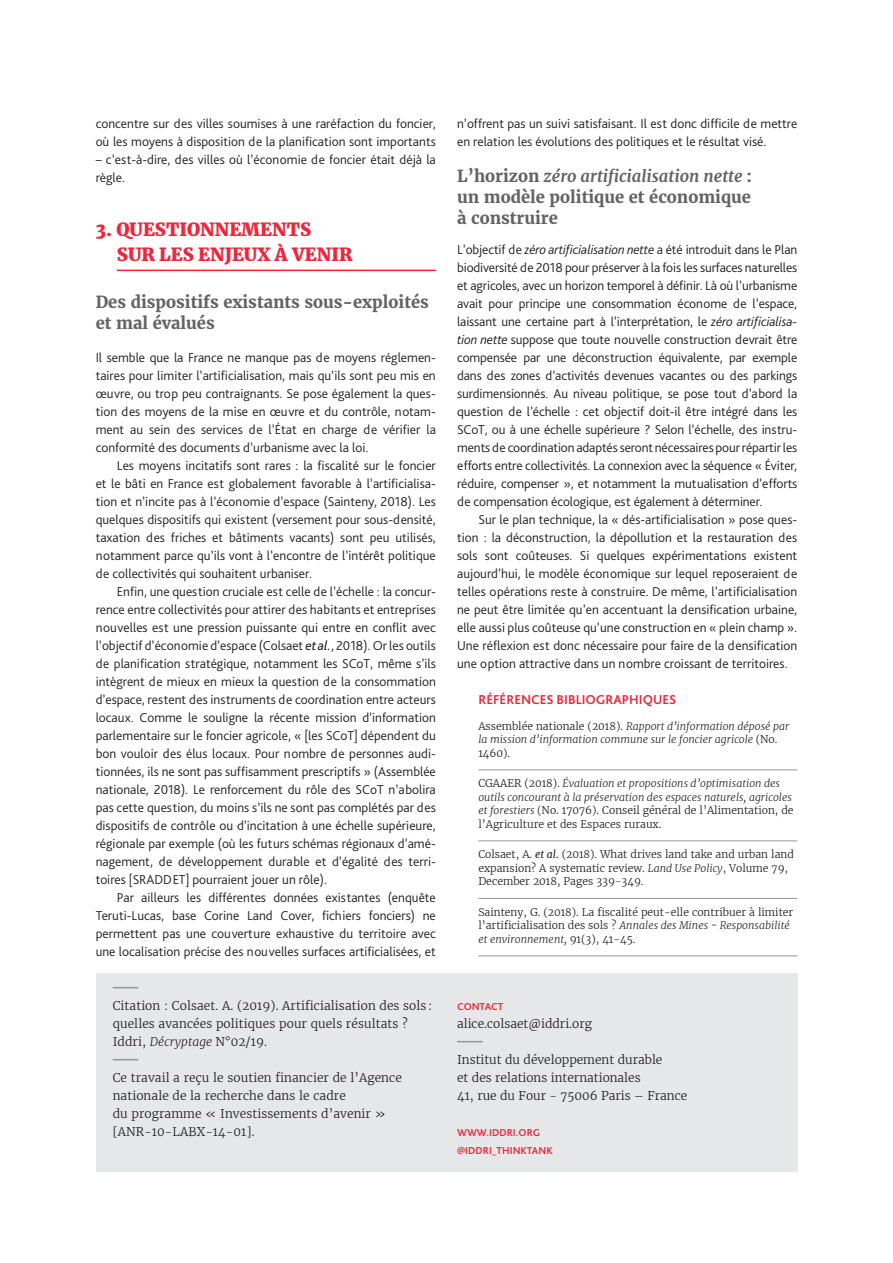
<style>
.page{position:relative;width:893px;height:1263px;background:#fff}
.page>*{position:absolute;margin:0;border:0;box-sizing:border-box;transform-origin:0 0}
.t1{font:900 18px/25.5px "Merriweather";color:#ed283c}
.t2{font:700 16.5px/21px "Merriweather";color:#636366}
.t3{font:300 13.5px/18px "Bliss Pro";color:#231f20;text-align:justify}
.t4{font:700 13.5px "Bliss Pro";color:#ed283c}
.t5{font:300 12px/18px "Merriweather";letter-spacing:.01em;color:#231f20}
.t6{font:italic 300 10.5px/13.5px "Merriweather";color:#231f20}
.t7{font:300 10.5px/13.5px "Merriweather";color:#231f20}
.t8{font:700 10.5px/18px "Bliss Pro";color:#ed283c}
.s1{font-weight:400;font-style:italic}
.s2{font-style:italic}
.s3{font-style:normal}
</style>
<div class="page">
<div style="left:96px;top:974px;width:701px;height:198px;background:#e6e7e9"></div>
<svg style="left:113px;top:987px;width:25px;height:1px"></svg>
<svg style="left:113px;top:1059px;width:25px;height:1px"></svg>
<svg style="left:457px;top:1041px;width:26px;height:1px"></svg>
<hr style="left:117px;top:270px;width:319px;height:1px;background:#ed283c">
<hr style="left:478px;top:770px;width:319px;height:1px;background:#939598">
<hr style="left:478px;top:841px;width:319px;height:1px;background:#939598">
<hr style="left:478px;top:898px;width:319px;height:1px;background:#939598">
<hr style="left:478px;top:956px;width:319px;height:1px;background:#939598">
<p class="t3" style="left:96px;top:114px;width:342px">concentre sur des villes soumises à une raréfaction du foncier, où les moyens à disposition de la planification sont importants</p>
<p class="t3" style="left:96px;top:150px;width:342px">– c’est-à-dire, des villes où l’économie de foncier était déjà la règle.</p>
<h1 class="t1" style="left:117px;top:216px;width:237px;text-indent:-21px">3. QUESTIONNEMENTS<br>SUR LES ENJEUX À VENIR</h1>
<p class="t2" style="left:96px;top:291px;width:335px">Des dispositifs existants sous-exploités et mal évalués</p>
<p class="t3" style="left:96px;top:348px;width:342px">Il semble que la France ne manque pas de moyens réglemen&shy;taires pour limiter l’artificialisation, mais qu’ils sont peu mis en œuvre, ou trop peu contraignants. Se pose également la ques&shy;tion des moyens de la mise en œuvre et du contrôle, notam&shy;ment au sein des services de l’État en charge de vérifier la conformité des documents d’urbanisme avec la loi.</p>
<p class="t3" style="left:96px;top:456px;width:342px;text-indent:21px">Les moyens incitatifs sont rares : la fiscalité sur le foncier et le bâti en France est globalement favorable à l’artificialisa&shy;tion et n’incite pas à l’économie d’espace (Sainteny, 2018). Les quelques dispositifs qui existent (versement pour sous-densité, taxation des friches et bâtiments vacants) sont peu utilisés, notamment parce qu’ils vont à l’encontre de l’intérêt politique de collectivités qui souhaitent urbaniser.</p>
<p class="t3" style="left:96px;top:582px;width:342px;text-indent:21px">Enfin, une question cruciale est celle de l’échelle : la concur&shy;rence entre collectivités pour attirer des habitants et entreprises nouvelles est une pression puissante qui entre en conflit avec l’objectif d’économie d’espace (Colsaet <span class="s1">et al.</span>, 2018). Or les outils de planification stratégique, notamment les SCoT, même s’ils intègrent de mieux en mieux la question de la consommation d’espace, restent des instruments de coordination entre acteurs locaux. Comme le souligne la récente mission d’information parlementaire sur le foncier agricole, « [les SCoT] dépendent du bon vouloir des élus locaux. Pour nombre de personnes audi&shy;tionnées, ils ne sont pas suffisamment prescriptifs » (Assemblée nationale, 2018). Le renforcement du rôle des SCoT n’abolira pas cette question, du moins s’ils ne sont pas complétés par des dispositifs de contrôle ou d’incitation à une échelle supérieure, régionale par exemple (où les futurs schémas régionaux d’amé&shy;nagement, de développement durable et d’égalité des terri&shy;toires [SRADDET] pourraient jouer un rôle).</p>
<p class="t3" style="left:96px;top:888px;width:342px;text-indent:21px">Par ailleurs les différentes données existantes (enquête Teruti-Lucas, base Corine Land Cover, fichiers fonciers) ne permettent pas une couverture exhaustive du territoire avec une localisation précise des nouvelles surfaces artificialisées, et</p>
<p class="t5" style="left:113px;top:996px;width:321px">Citation : Colsaet. A. (2019). Artificialisation des sols : quelles avancées politiques pour quels résultats ?<br>Iddri, <span class="s2">Décryptage</span> N°02/19.</p>
<p class="t5" style="left:113px;top:1068px;width:291px">Ce travail a reçu le soutien financier de l’Agence nationale de la recherche dans le cadre<br>du programme « Investissements d’avenir » [ANR-10-LABX-14-01].</p>
<p class="t3" style="left:457px;top:114px;width:342px">n’offrent pas un suivi satisfaisant. Il est donc difficile de mettre en relation les évolutions des politiques et le résultat visé.</p>
<p class="t2" style="left:457px;top:165px;width:297px;text-align:justify">L’horizon <span class="s2">zéro artificialisation nette</span> : un modèle politique et économique à construire</p>
<p class="t3" style="left:457px;top:240px;width:342px">L’objectif de <span class="s2">zéro artificialisation nette</span> a été introduit dans le Plan biodiversité de 2018 pour préserver à la fois les surfaces naturelles et agricoles, avec un horizon temporel à définir. Là où l’urbanisme avait pour principe une consommation économe de l’espace, laissant une certaine part à l’interprétation, le <span class="s2">zéro artificialisa&shy;tion nette</span> suppose que toute nouvelle construction devrait être compensée par une déconstruction équivalente, par exemple dans des zones d’activités devenues vacantes ou des parkings surdimensionnés. Au niveau politique, se pose tout d’abord la question de l’échelle : cet objectif doit-il être intégré dans les SCoT, ou à une échelle supérieure ? Selon l’échelle, des instru&shy;ments de coordination adaptés seront nécessaires pour répartir les efforts entre collectivités. La connexion avec la séquence « Éviter, réduire, compenser », et notamment la mutualisation d’efforts de compensation écologique, est également à déterminer.</p>
<p class="t3" style="left:457px;top:510px;width:342px;text-indent:21px">Sur le plan technique, la « dés-artificialisation » pose ques&shy;tion : la déconstruction, la dépollution et la restauration des sols sont coûteuses. Si quelques expérimentations existent aujourd’hui, le modèle économique sur lequel reposeraient de telles opérations reste à construire. De même, l’artificialisation ne peut être limitée qu’en accentuant la densification urbaine, elle aussi plus coûteuse qu’une construction en « plein champ ».<br>Une réflexion est donc nécessaire pour faire de la densification une option attractive dans un nombre croissant de territoires.</p>
<p class="t4" style="left:478px;top:691px;width:200px">RÉFÉRENCES BIBLIOGRAPHIQUES</p>
<p class="t6" style="left:478px;top:719px;width:312px"><span class="s3">Assemblée nationale (2018).</span> Rapport d’information déposé par la mission d’information commune sur le foncier agricole <span class="s3">(No.<br>1460).</span></p>
<p class="t6" style="left:478px;top:777px;width:317px"><span class="s3">CGAAER (2018).</span> Évaluation et propositions d’optimisation des outils concourant à la préservation des espaces naturels, agricoles et forestiers <span class="s3">(No. 17076). Conseil général de l’Alimentation, de l’Agriculture et des Espaces ruraux.</span></p>
<p class="t7" style="left:478px;top:848px;width:317px">Colsaet, A. <span class="s1">et al.</span> (2018). What drives land take and urban land expansion? A systematic review. <span class="s2">Land Use Policy</span>, Volume 79,<br>December 2018, Pages 339-349.</p>
<p class="t7" style="left:478px;top:905px;width:316px">Sainteny, G. (2018). La fiscalité peut-elle contribuer à limiter l’artificialisation des sols ? <span class="s2">Annales des Mines - Responsabilité et environnement,</span> 91(3), 41‑ 45.</p>
<p class="t8" style="left:457px;top:997px;width:48px">CONTACT</p>
<p class="t5" style="left:457px;top:1014px;width:136px">alice.colsaet@iddri.org</p>
<p class="t5" style="left:457px;top:1050px;width:232px">Institut du développement durable<br>et des relations internationales<br>41, rue du Four - 75006 Paris – France</p>
<p class="t8" style="left:457px;top:1123px;width:97px">WWW.IDDRI.ORG @IDDRI_THINKTANK</p>
</div>
